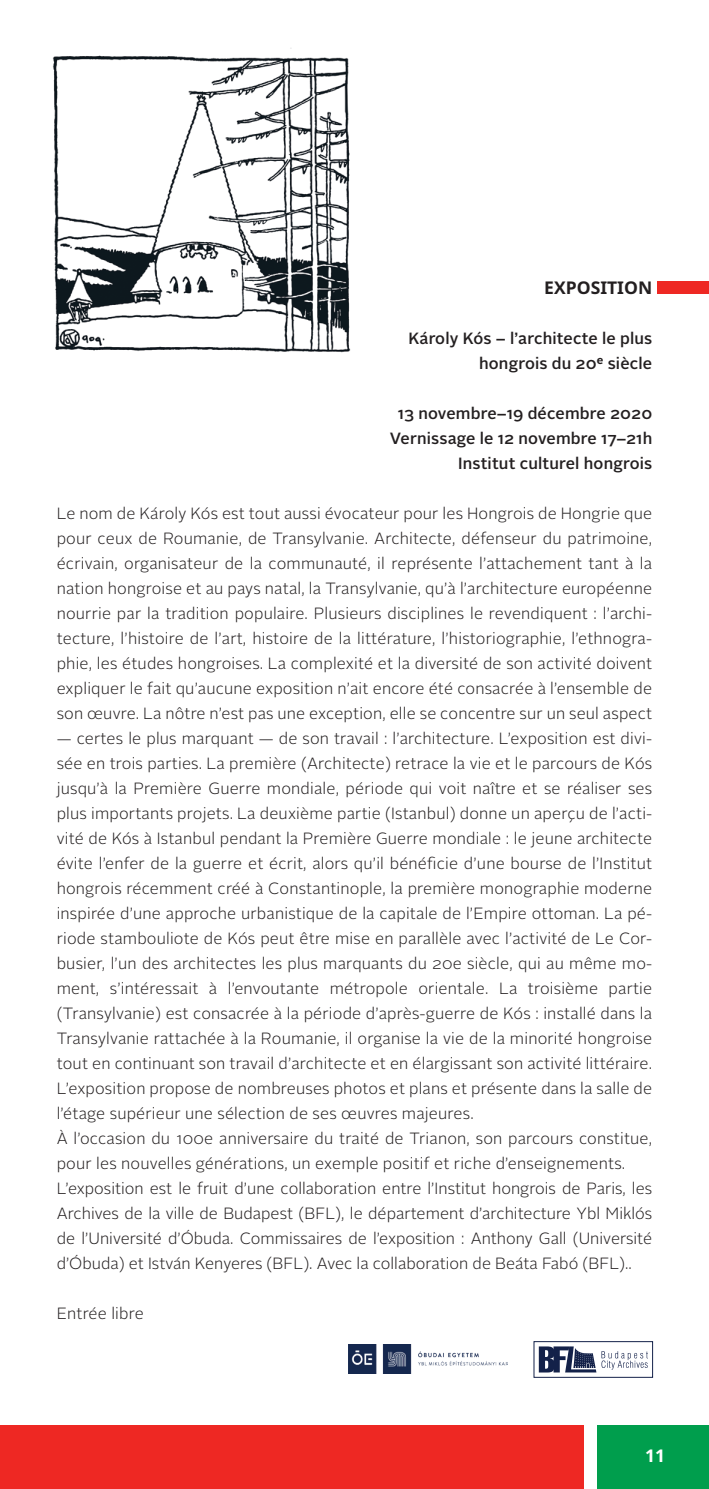
<style>
.page{position:relative;width:709px;height:1489px;background:#fff}
.page>*{position:absolute;margin:0;border:0;box-sizing:border-box;transform-origin:0 0}
.t1{font:700 17.5px "Noto Sans";color:#231f20}
.t2{font:700 17.5px "Noto Sans";color:#fff}
.t3{font:300 16.25px/25px "Alright Sans";letter-spacing:.01em;color:#231f20;text-align:justify}
.t4{font:500 16.25px/25px "Alright Sans";letter-spacing:.01em;color:#231f20;text-align:right}
</style>
<div class="page">
<div style="left:0;top:1424px;width:709px;height:64px;background:#ee2823"></div>
<div style="left:585px;top:1421px;width:124px;height:67px;background:#fff"></div>
<div style="left:597px;top:1424px;width:112px;height:64px;background:#009e4d"></div>
<div style="left:657px;top:281px;width:52px;height:13px;background:#ee2823"></div>
<img style="left:52px;top:48px;width:299px;height:305px">
<img style="left:349px;top:1344px;width:159px;height:28px">
<div style="left:534px;top:1341px;width:119px;height:36px;border:1px solid #132149"></div>
<svg style="left:539px;top:1346px;width:109px;height:26px"></svg>
<p class="t1" style="left:544px;top:275px;width:109px">EXPOSITION</p>
<p class="t4" style="left:408px;top:326px;width:245px">Károly Kós – l’architecte le plus hongrois du 20<sup>e</sup> siècle</p>
<p class="t4" style="left:389px;top:401px;width:264px">13 novembre–19 décembre 2020<br>Vernissage le 12 novembre 17–21h<br>Institut culturel hongrois</p>
<p class="t3" style="left:57px;top:501px;width:597px">Le nom de Károly Kós est tout aussi évocateur pour les Hongrois de Hongrie que pour ceux de Roumanie, de Transylvanie. Architecte, défenseur du patrimoine, écrivain, organisateur de la communauté, il représente l’attachement tant à la nation hongroise et au pays natal, la Transylvanie, qu’à l’architecture européenne nourrie par la tradition populaire. Plusieurs disciplines le revendiquent : l’archi&shy;tecture, l’histoire de l’art, histoire de la littérature, l’historiographie, l’ethnogra&shy;phie, les études hongroises. La complexité et la diversité de son activité doivent expliquer le fait qu’aucune exposition n’ait encore été consacrée à l’ensemble de son œuvre. La nôtre n’est pas une exception, elle se concentre sur un seul aspect</p>
<p class="t3" style="left:57px;top:726px;width:597px;text-align:left">— certes le plus marquant — de son travail : l’architecture. L’exposition est divi&shy;sée en trois parties. La première (Architecte) retrace la vie et le parcours de Kós jusqu’à la Première Guerre mondiale, période qui voit naître et se réaliser ses plus importants projets. La deuxième partie (Istanbul) donne un aperçu de l’acti&shy;vité de Kós à Istanbul pendant la Première Guerre mondiale : le jeune architecte évite l’enfer de la guerre et écrit, alors qu’il bénéficie d’une bourse de l’Institut hongrois récemment créé à Constantinople, la première monographie moderne inspirée d’une approche urbanistique de la capitale de l’Empire ottoman. La pé&shy;riode stambouliote de Kós peut être mise en parallèle avec l’activité de Le Cor&shy;busier, l’un des architectes les plus marquants du 20e siècle, qui au même mo&shy;ment, s’intéressait à l’envoutante métropole orientale. La troisième partie (Transylvanie) est consacrée à la période d’après-guerre de Kós : installé dans la Transylvanie rattachée à la Roumanie, il organise la vie de la minorité hongroise tout en continuant son travail d’architecte et en élargissant son activité littéraire.<br>L’exposition propose de nombreuses photos et plans et présente dans la salle de l’étage supérieur une sélection de ses œuvres majeures.<br>À l’occasion du 100e anniversaire du traité de Trianon, son parcours constitue, pour les nouvelles générations, un exemple positif et riche d’enseignements.<br>L’exposition est le fruit d’une collaboration entre l’Institut hongrois de Paris, les Archives de la ville de Budapest (BFL), le département d’architecture Ybl Miklós de l’Université d’Óbuda. Commissaires de l’exposition : Anthony Gall (Université d’Óbuda) et István Kenyeres (BFL). Avec la collaboration de Beáta Fabó (BFL)..</p>
<p class="t3" style="left:57px;top:1301px;width:89px">Entrée libre</p>
<p class="t2" style="left:645px;top:1443px;width:22px">11</p>
</div>
